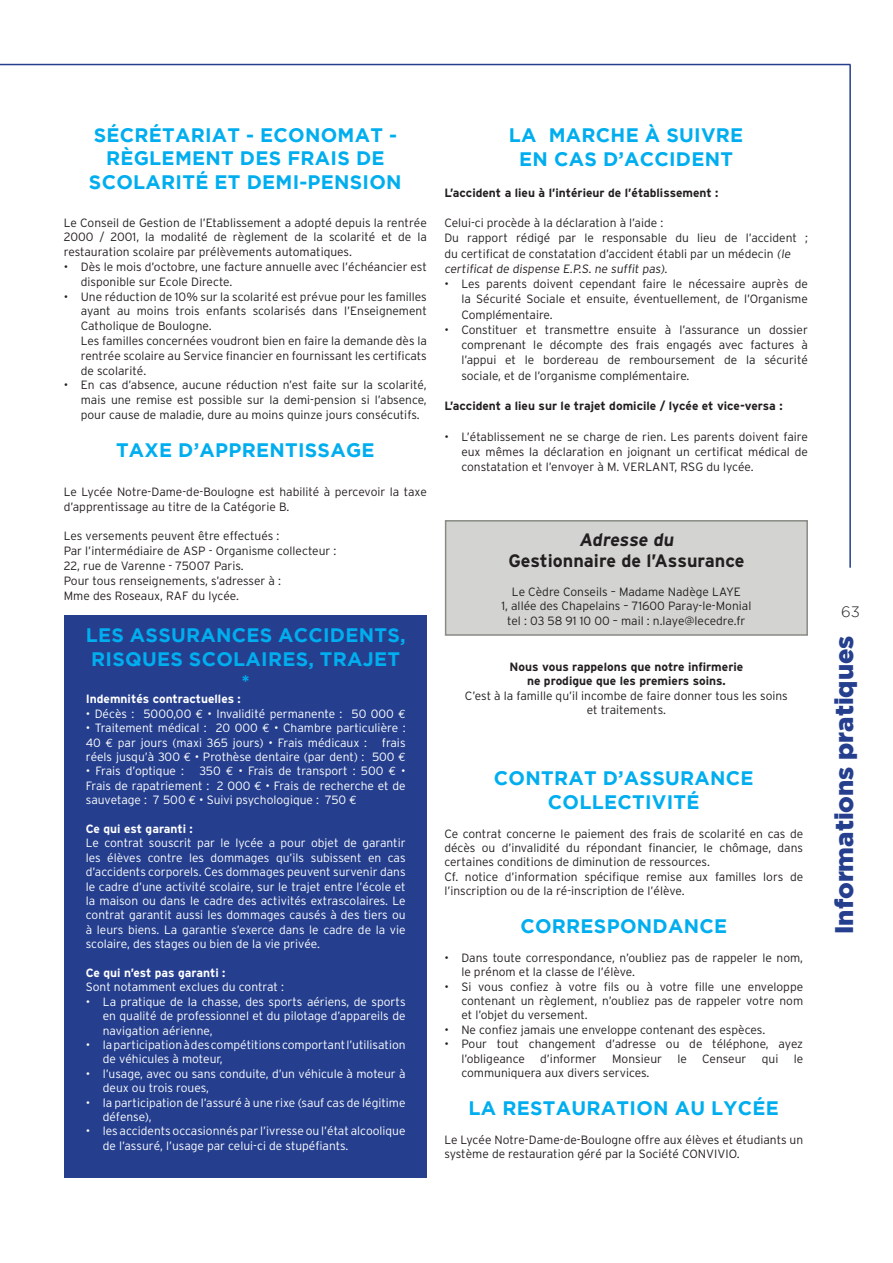
<style>
.page{position:relative;width:893px;height:1263px;background:#fff}
.page>*{position:absolute;margin:0;border:0;box-sizing:border-box;transform-origin:0 0}
.t1{font:900 25.5px "Gotham";color:#253f8e}
.t2{font:700 19.5px/23.4px "Gotham";letter-spacing:.015em;color:#00aeef;text-align:center}
.t3{font:700 18px/21.6px "Interstate";color:#231f20;text-align:center}
.t4{font:300 15px "Gotham";color:#231f20}
.t5{font:300 12px/14.9px "Interstate";color:#231f20}
.t6{font:300 12px/14.4px "Interstate";color:#fff;text-align:justify}
.t7{font:700 12px/14.4px "Interstate";color:#231f20;text-align:center}
.t8{font:700 12px "Interstate";color:#fff}
.s1{font-family:"Euro Mono";font-weight:400}
</style>
<div class="page">
<hr style="left:849px;top:64px;width:2px;height:504px;background:#253f8e">
<hr style="left:0;top:64px;width:850px;height:1px;background:#253f8e">
<div style="left:446px;top:521px;width:361px;height:114px;background:#d3d4d1"></div>
<div style="left:445px;top:520px;width:363px;height:116px;border:2px solid #898b84"></div>
<div style="left:65px;top:615px;width:362px;height:563px;background:#253f8e"></div>
<h2 class="t2" style="left:89px;top:123px;width:314px">SÉCRÉTARIAT - ECONOMAT -<br>RÈGLEMENT DES FRAIS DE<br>SCOLARITÉ ET DEMI-PENSION</h2>
<p class="t5" style="left:64px;top:215px;width:365px;text-align:justify">Le Conseil de Gestion de l’Etablissement a adopté depuis la rentrée 2000 / 2001, la modalité de règlement de la scolarité et de la restauration scolaire par prélèvements automatiques.</p>
<p class="t5" style="left:81px;top:259px;width:348px;text-indent:-17px">• Dès le mois d’octobre, une facture annuelle avec l’échéancier est disponible sur Ecole Directe.</p>
<p class="t5" style="left:81px;top:289px;width:348px;text-indent:-17px">• Une réduction de 10% sur la scolarité est prévue pour les familles ayant au moins trois enfants scolarisés dans l’Enseignement Catholique de Boulogne.<br>Les familles concernées voudront bien en faire la demande dès la rentrée scolaire au Service financier en fournissant les certificats de scolarité.</p>
<p class="t5" style="left:81px;top:378px;width:348px;text-align:justify;text-indent:-17px">• En cas d’absence, aucune réduction n’est faite sur la scolarité, mais une remise est possible sur la demi-pension si l’absence, pour cause de maladie, dure au moins quinze jours consécutifs.</p>
<h2 class="t2" style="left:116px;top:438px;width:260px">TAXE D’APPRENTISSAGE</h2>
<p class="t5" style="left:64px;top:484px;width:365px">Le Lycée Notre-Dame-de-Boulogne est habilité à percevoir la taxe d’apprentissage au titre de la Catégorie B.</p>
<p class="t5" style="left:64px;top:529px;width:274px">Les versements peuvent être effectués :<br>Par l’intermédiaire de ASP - Organisme collecteur :<br>22, rue de Varenne - 75007 Paris.<br>Pour tous renseignements, s’adresser à :<br>Mme des Roseaux, RAF du lycée.</p>
<h2 class="t2" style="left:86px;top:623px;width:321px">LES ASSURANCES ACCIDENTS,<br>RISQUES SCOLAIRES, TRAJET *</h2>
<p class="t8" style="left:86px;top:692px;width:157px">Indemnités contractuelles :</p>
<p class="t6" style="left:86px;top:706px;width:321px">• Décès : 5000,00 <span class="s1">€</span> • Invalidité permanente : 50 000 <span class="s1">€</span></p>
<p class="t6" style="left:86px;top:721px;width:321px">• Traitement médical : 20 000 <span class="s1">€</span> • Chambre particulière :<br>40 <span class="s1">€</span> par jours (maxi 365 jours) • Frais médicaux : frais réels jusqu’à 300 <span class="s1">€</span> • Prothèse dentaire (par dent) : 500 <span class="s1">€</span></p>
<p class="t6" style="left:86px;top:764px;width:100px">• Frais d’optique :</p>
<p class="t6" style="left:86px;top:764px;width:321px;text-indent:114px">350 <span class="s1">€</span> • Frais de transport : 500 <span class="s1">€</span> • Frais de rapatriement : 2 000 <span class="s1">€</span> • Frais de recherche et de sauvetage : 7 500 <span class="s1">€</span> • Suivi psychologique : 750 <span class="s1">€</span></p>
<p class="t8" style="left:86px;top:822px;width:109px">Ce qui est garanti :</p>
<p class="t6" style="left:86px;top:836px;width:321px">Le contrat souscrit par le lycée a pour objet de garantir les élèves contre les dommages qu’ils subissent en cas d’accidents corporels. Ces dommages peuvent survenir dans le cadre d’une activité scolaire, sur le trajet entre l’école et la maison ou dans le cadre des activités extrascolaires. Le contrat garantit aussi les dommages causés à des tiers ou à leurs biens. La garantie s’exerce dans le cadre de la vie scolaire, des stages ou bien de la vie privée.</p>
<p class="t8" style="left:86px;top:966px;width:141px">Ce qui n’est pas garanti :</p>
<p class="t6" style="left:86px;top:980px;width:200px">Sont notamment exclues du contrat :</p>
<p class="t6" style="left:103px;top:994px;width:304px;text-indent:-17px">• La pratique de la chasse, des sports aériens, de sports en qualité de professionnel et du pilotage d’appareils de navigation aérienne,</p>
<p class="t6" style="left:103px;top:1037px;width:304px;text-indent:-17px">• la participation à des compétitions comportant l’utilisation de véhicules à moteur,</p>
<p class="t6" style="left:103px;top:1066px;width:304px;text-indent:-17px">• l’usage, avec ou sans conduite, d’un véhicule à moteur à deux ou trois roues,</p>
<p class="t6" style="left:103px;top:1095px;width:304px;text-indent:-17px">• la participation de l’assuré à une rixe (sauf cas de légitime défense),</p>
<p class="t6" style="left:103px;top:1124px;width:304px;text-indent:-17px">• les accidents occasionnés par l’ivresse ou l’état alcoolique de l’assuré, l’usage par celui-ci de stupéfiants.</p>
<h2 class="t2" style="left:509px;top:122px;width:236px;line-height:24.3px">LA MARCHE À SUIVRE<br>EN CAS D’ACCIDENT</h2>
<p class="t7" style="left:444px;top:185px;width:276px">L’accident a lieu à l’intérieur de l’établissement :</p>
<p class="t5" style="left:444px;top:215px;width:365px;line-height:15.3px">Celui-ci procède à la déclaration à l’aide :<br>Du rapport rédigé par le responsable du lieu de l’accident ; du certificat de constatation d’accident établi par un médecin (le certificat de dispense E.P.S. ne suffit pas).</p>
<p class="t5" style="left:461px;top:276px;width:348px;line-height:15.3px;text-align:justify;text-indent:-17px">• Les parents doivent cependant faire le nécessaire auprès de la Sécurité Sociale et ensuite, éventuellement, de l’Organisme Complémentaire.</p>
<p class="t5" style="left:461px;top:322px;width:348px;line-height:15.3px;text-align:justify;text-indent:-17px">• Constituer et transmettre ensuite à l’assurance un dossier comprenant le décompte des frais engagés avec factures à l’appui et le bordereau de remboursement de la sécurité sociale, et de l’organisme complémentaire.</p>
<p class="t7" style="left:444px;top:399px;width:340px">L’accident a lieu sur le trajet domicile / lycée et vice-versa :</p>
<p class="t5" style="left:461px;top:429px;width:348px;line-height:15.3px;text-align:justify;text-indent:-17px">• L’établissement ne se charge de rien. Les parents doivent faire eux mêmes la déclaration en joignant un certificat médical de constatation et l’envoyer à M. VERLANT, RSG du lycée.</p>
<h3 class="t3" style="left:508px;top:528px;width:238px">Adresse du<br>Gestionnaire de l’Assurance</h3>
<p class="t5" style="left:501px;top:584px;width:251px;line-height:14.4px;text-align:center">Le Cèdre Conseils – Madame Nadège LAYE<br>1, allée des Chapelains – 71600 Paray-le-Monial tel : 03 58 91 10 00 – mail : n.laye@lecedre.fr</p>
<p class="t7" style="left:509px;top:659px;width:235px">Nous vous rappelons que notre infirmerie ne prodigue que les premiers soins.</p>
<p class="t5" style="left:465px;top:688px;width:324px;line-height:14.4px;text-align:center">C’est à la famille qu’il incombe de faire donner tous les soins et traitements.</p>
<h2 class="t2" style="left:494px;top:766px;width:261px">CONTRAT D’ASSURANCE<br>COLLECTIVITÉ</h2>
<p class="t5" style="left:444px;top:826px;width:360px;line-height:14.4px">Ce contrat concerne le paiement des frais de scolarité en cas de décès ou d’invalidité du répondant financier, le chômage, dans certaines conditions de diminution de ressources.<br>Cf. notice d’information spécifique remise aux familles lors de l’inscription ou de la ré-inscription de l’élève.</p>
<h2 class="t2" style="left:520px;top:914px;width:208px">CORRESPONDANCE</h2>
<p class="t5" style="left:461px;top:950px;width:343px;line-height:14.4px;text-indent:-17px">• Dans toute correspondance, n’oubliez pas de rappeler le nom, le prénom et la classe de l’élève.</p>
<p class="t5" style="left:461px;top:979px;width:343px;line-height:14.4px;text-align:justify;text-indent:-17px">• Si vous confiez à votre fils ou à votre fille une enveloppe contenant un règlement, n’oubliez pas de rappeler votre nom et l’objet du versement.</p>
<p class="t5" style="left:444px;top:1022px;width:322px">• Ne confiez jamais une enveloppe contenant des espèces.</p>
<p class="t5" style="left:461px;top:1037px;width:343px;line-height:14.4px;text-indent:-17px">• Pour tout changement d’adresse ou de téléphone, ayez l’obligeance</p>
<p class="t5" style="left:540px;top:1051px;width:58px">d’informer</p>
<p class="t5" style="left:612px;top:1051px;width:51px">Monsieur</p>
<p class="t5" style="left:677px;top:1051px;width:11px">le</p>
<p class="t5" style="left:702px;top:1051px;width:46px">Censeur</p>
<p class="t5" style="left:762px;top:1051px;width:18px">qui</p>
<p class="t5" style="left:794px;top:1051px;width:11px">le</p>
<p class="t5" style="left:461px;top:1065px;width:190px">communiquera aux divers services.</p>
<h2 class="t2" style="left:469px;top:1096px;width:312px">LA RESTAURATION AU LYCÉE</h2>
<p class="t5" style="left:444px;top:1132px;width:360px;line-height:14.4px">Le Lycée Notre-Dame-de-Boulogne offre aux élèves et étudiants un système de restauration géré par la Société CONVIVIO.</p>
<p class="t4" style="left:841px;top:603px;width:20px">63</p>
<h1 class="t1" style="left:829px;top:934px;width:300px;rotate:-90deg">Informations pratiques</h1>
</div>
